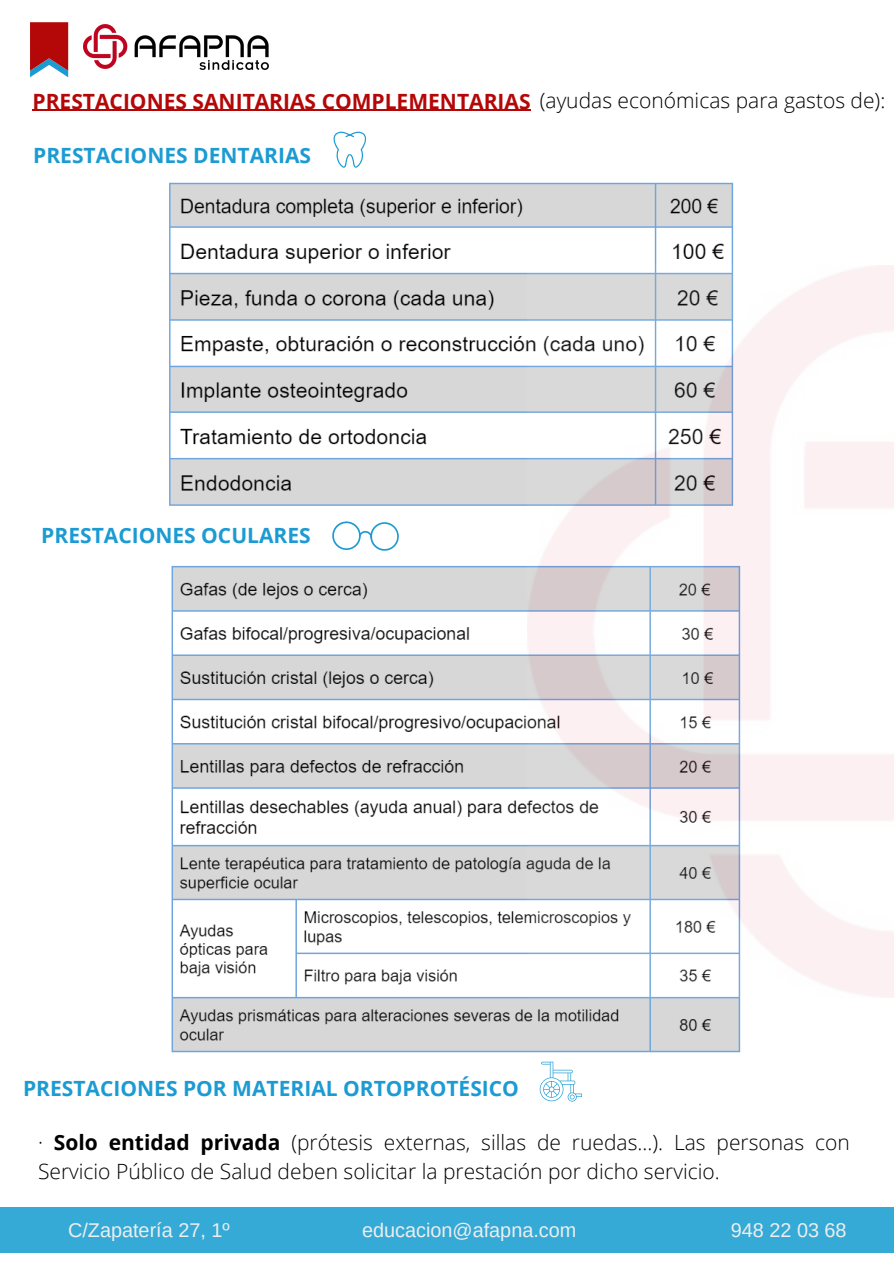
<style>
.page{position:relative;width:894px;height:1264px;background:#fff}
.page>*{position:absolute;margin:0;border:0;box-sizing:border-box;transform-origin:0 0}
.t1{font:300 21px/29.2px "Open Sans";color:#000}
.t2{font:700 21px "Open Sans";color:#1c9bd3}
.t3{font:700 21px "Open Sans";color:#b40707}
.t4{font:19.8px "Arimo";color:#eee}
.s1{font-weight:300;color:#000}
.s2{font-weight:700}
</style>
<div class="page">
<img style="left:84px;top:24px;width:184px;height:45px">
<svg style="left:30px;top:22px;width:38px;height:55px;background:#ab353b"></svg>
<div style="left:0;top:1207px;width:893px;height:45px;background:#35aad7"></div>
<svg style="left:332px;top:521px;width:66px;height:29px"></svg>
<svg style="left:539px;top:1061px;width:42px;height:40px"></svg>
<img style="left:171px;top:565px;width:570px;height:488px">
<img style="left:169px;top:182px;width:565px;height:324px">
<svg style="left:333px;top:132px;width:34px;height:36px"></svg>
<hr style="left:33px;top:110px;width:497px;height:1px;background:#b40707">
<img style="left:527px;top:266px;width:366px;height:731px">
<p class="t3" style="left:33px;top:86px;width:854px">PRESTACIONES SANITARIAS COMPLEMENTARIAS <span class="s1">(ayudas económicas para gastos de):</span></p>
<p class="t2" style="left:33px;top:140px;width:279px">PRESTACIONES DENTARIAS</p>
<h1 class="t2" style="left:41px;top:520px;width:271px">PRESTACIONES OCULARES</h1>
<p class="t2" style="left:23px;top:1073px;width:497px">PRESTACIONES POR MATERIAL ORTOPROTÉSICO</p>
<p class="t1" style="left:38px;top:1127px;width:812px">· <span class="s2">Solo entidad privada</span> (prótesis externas, sillas de ruedas...). Las personas con<br>Servicio Público de Salud deben solicitar la prestación por dicho servicio.</p>
<p class="t4" style="left:68px;top:1218px;width:163px">C/Zapatería 27, 1º</p>
<p class="t4" style="left:362px;top:1218px;width:216px">educacion@afapna.com</p>
<p class="t4" style="left:730px;top:1218px;width:117px">948 22 03 68</p>
</div>
